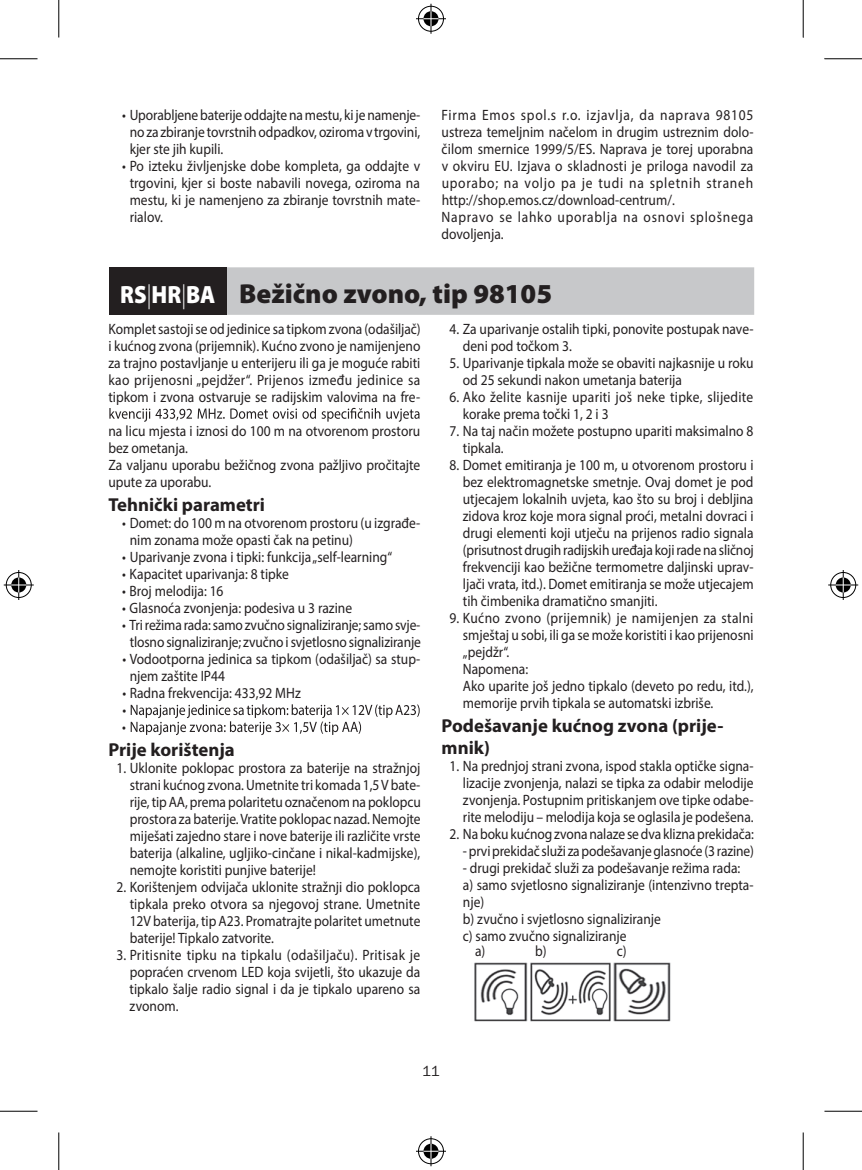
<style>
.page{position:relative;width:862px;height:1170px;background:#fff}
.page>*{position:absolute;margin:0;border:0;box-sizing:border-box;transform-origin:0 0}
.t1{font:900 27.5px "Myriad Pro";color:#231f20}
.t2{font:700 18.75px/22.5px "Myriad Pro";color:#231f20}
.t3{font:15px/17px "Myriad Pro";color:#231f20;scale:.9 1}
.t4{font:15px/17px "Myriad Pro";letter-spacing:.02em;color:#231f20;scale:.9 1}
.t5{font:15px "Franklin Got Itc TEE";color:#231f20}
.s1{font-size:25px;color:#fff}
.s2{font-weight:300;font-size:25px;color:#fff}
</style>
<div class="page">
<svg style="left:109px;top:408px;width:310px;height:14px"></svg>
<svg style="left:131px;top:704px;width:289px;height:31px"></svg>
<img style="left:474px;top:962px;width:197px;height:60px">
<hr style="left:0;top:58px;width:38px;height:1px;background:#000">
<hr style="left:824px;top:58px;width:38px;height:1px;background:#000">
<hr style="left:0;top:1111px;width:38px;height:1px;background:#000">
<hr style="left:824px;top:1111px;width:38px;height:1px;background:#000">
<hr style="left:58px;top:0;width:1px;height:38px;background:#000">
<hr style="left:58px;top:1132px;width:1px;height:38px;background:#000">
<hr style="left:802px;top:0;width:1px;height:38px;background:#000">
<hr style="left:802px;top:1132px;width:1px;height:38px;background:#000">
<div style="left:417px;top:5px;width:28px;height:28px;border:3px solid #fff;border-radius:50%"></div>
<hr style="left:416px;top:17px;width:30px;height:3px;background:#fff">
<hr style="left:429px;top:4px;width:3px;height:30px;background:#fff">
<div style="left:422px;top:10px;width:18px;height:18px;border:3px solid #fff;border-radius:50%"></div>
<div style="left:418px;top:6px;width:26px;height:26px;border:1px solid #000;border-radius:50%"></div>
<hr style="left:416px;top:18px;width:30px;height:1px;background:#000">
<hr style="left:430px;top:4px;width:1px;height:30px;background:#000">
<svg style="left:423px;top:11px;width:15px;height:15px"></svg>
<div style="left:417px;top:1137px;width:28px;height:28px;border:3px solid #fff;border-radius:50%"></div>
<hr style="left:416px;top:1150px;width:30px;height:3px;background:#fff">
<hr style="left:429px;top:1136px;width:3px;height:30px;background:#fff">
<div style="left:422px;top:1142px;width:18px;height:18px;border:3px solid #fff;border-radius:50%"></div>
<div style="left:418px;top:1138px;width:26px;height:26px;border:1px solid #000;border-radius:50%"></div>
<hr style="left:416px;top:1151px;width:30px;height:1px;background:#000">
<hr style="left:430px;top:1136px;width:1px;height:30px;background:#000">
<svg style="left:423px;top:1144px;width:15px;height:15px"></svg>
<div style="left:5px;top:571px;width:28px;height:28px;border:3px solid #fff;border-radius:50%"></div>
<svg style="left:4px;top:583px;width:30px;height:4px"></svg>
<hr style="left:17px;top:570px;width:3px;height:30px;background:#fff">
<div style="left:10px;top:576px;width:18px;height:18px;border:3px solid #fff;border-radius:50%"></div>
<div style="left:6px;top:572px;width:26px;height:26px;border:1px solid #000;border-radius:50%"></div>
<hr style="left:4px;top:585px;width:30px;height:1px;background:#000">
<hr style="left:18px;top:570px;width:1px;height:30px;background:#000">
<svg style="left:11px;top:577px;width:15px;height:15px"></svg>
<div style="left:829px;top:571px;width:28px;height:28px;border:3px solid #fff;border-radius:50%"></div>
<svg style="left:828px;top:583px;width:30px;height:4px"></svg>
<hr style="left:841px;top:570px;width:3px;height:30px;background:#fff">
<div style="left:834px;top:576px;width:18px;height:18px;border:3px solid #fff;border-radius:50%"></div>
<div style="left:830px;top:572px;width:26px;height:26px;border:1px solid #000;border-radius:50%"></div>
<hr style="left:828px;top:585px;width:30px;height:1px;background:#000">
<hr style="left:842px;top:570px;width:1px;height:30px;background:#000">
<svg style="left:835px;top:577px;width:15px;height:15px"></svg>
<div style="left:109px;top:267px;width:645px;height:48px;background:#c7c8ca"></div>
<div style="left:109px;top:268px;width:118px;height:47px;background:#231f20"></div>
<p class="t3" style="left:130px;top:106px;width:324px;text-align:justify;text-indent:-7px">• Uporabljenebaterije oddajte na mestu, ki je namenje&shy;no za zbiranje tovrstnih odpadkov, oziroma vtrgovini, kjer ste jih kupili.</p>
<p class="t3" style="left:130px;top:157px;width:324px;text-align:justify;text-indent:-7px">• Po izteku življenjske dobe kompleta, ga oddajte v trgovini, kjer si boste nabavili novega, oziroma na mestu, ki je namenjeno za zbiranje tovrstnih mate&shy;rialov.</p>
<p class="t4" style="left:441px;top:106px;width:348px">Firma Emos spol.s r.o. izjavlja, da naprava 98105 ustreza temeljnim načelom in drugim ustreznim dolo&shy;čilom smernice 1999/5/ES. Naprava je torej uporabna v okviru EU. Izjava o skladnosti je priloga navodil za uporabo; na voljo pa je tudi na spletnih straneh http://shop.emos.cz/download-centrum/.<br>Napravo se lahko uporablja na osnovi splošnega dovoljenja.</p>
<h1 class="t1" style="left:120px;top:275px;width:433px"><span class="s1">RS</span><span class="s2">|</span><span class="s1">HR</span><span class="s2">|</span><span class="s1">BA</span> Bežično zvono, tip 98105</h1>
<p class="t3" style="left:108px;top:320px;width:348px;text-align:justify">Komplet sastoji se od jedinice sa tipkom zvona (odašiljač) i kućnog zvona (prijemnik). Kućno zvono je namijenjeno za trajno postavljanje u enterijeru ili ga je moguće rabiti kao prijenosni „pejdžer“. Prijenos između jedinice sa tipkom i zvona ostvaruje se radijskim valovima na fre-</p>
<p class="t3" style="left:108px;top:422px;width:348px">na licu mjesta i iznosi do 100 m na otvorenom prostoru bez ometanja.<br>Za valjanu uporabu bežičnog zvona pažljivo pročitajte upute za uporabu.</p>
<p class="t2" style="left:108px;top:493px;width:158px">Tehnički parametri</p>
<p class="t3" style="left:130px;top:514px;width:324px;text-indent:-7px">• Domet: do 100 m na otvorenom prostoru (u izgrađe&shy;nim zonama može opasti čak na petinu)</p>
<p class="t3" style="left:122px;top:548px;width:301px">• Uparivanje zvona i tipki: funkcija„self-learning“</p>
<p class="t3" style="left:122px;top:565px;width:187px">• Kapacitet uparivanja: 8 tipke</p>
<p class="t3" style="left:122px;top:582px;width:114px">• Broj melodija: 16</p>
<p class="t3" style="left:122px;top:599px;width:257px">• Glasnoća zvonjenja: podesiva u 3 razine</p>
<p class="t3" style="left:122px;top:616px;width:333px;text-align:center">• Trirežima rada:samozvučnosignaliziranje;samosvje&shy;tlosno signaliziranje; zvučno isvjetlosno signaliziranje</p>
<p class="t3" style="left:130px;top:650px;width:324px;text-indent:-7px">• Vodootporna jedinica sa tipkom (odašiljač) sa stup&shy;njem zaštite IP44</p>
<p class="t3" style="left:122px;top:684px;width:200px">• Radna frekvencija: 433,92 MHz •<br>•</p>
<p class="t2" style="left:108px;top:738px;width:128px">Prije korištenja</p>
<p class="t3" style="left:130px;top:759px;width:325px;text-align:justify;text-indent:-13px">1. Uklonite poklopac prostora za baterije na stražnjoj strani kućnog zvona. Umetnite tri komada 1,5V bate&shy;rije,tipAA, prema polaritetu označenom na poklopcu prostora za baterije.Vratite poklopac nazad. Nemojte miješati zajedno stare i nove baterije ili različite vrste baterija (alkaline, ugljiko-cinčane i nikal-kadmijske), nemojte koristiti punjive baterije!</p>
<p class="t3" style="left:130px;top:878px;width:324px;text-align:justify;text-indent:-13px">2. Korištenjem odvijača uklonite stražnji dio poklopca tipkala preko otvora sa njegovoj strane. Umetnite 12V baterija, tip A23. Promatrajte polaritet umetnute baterije! Tipkalo zatvorite.</p>
<p class="t3" style="left:130px;top:946px;width:324px;text-align:justify;text-indent:-13px">3. Pritisnite tipku na tipkalu (odašiljaču). Pritisak je popraćen crvenom LED koja svijetli, što ukazuje da tipkalo šalje radio signal i da je tipkalo upareno sa zvonom.</p>
<p class="t3" style="left:463px;top:320px;width:324px;text-indent:-13px">4. Za uparivanje ostalih tipki, ponovite postupak nave&shy;deni pod točkom 3.</p>
<p class="t3" style="left:463px;top:354px;width:324px;text-indent:-13px">5. Uparivanje tipkala može se obaviti najkasnije u roku od 25 sekundi nakon umetanja baterija</p>
<p class="t4" style="left:463px;top:388px;width:324px;text-indent:-13px">6. Ako želite kasnije upariti još neke tipke, slijedite korake prema točki 1, 2 i 3</p>
<p class="t3" style="left:463px;top:422px;width:324px;text-indent:-13px">7. Na taj način možete postupno upariti maksimalno 8 tipkala.</p>
<p class="t3" style="left:463px;top:456px;width:325px;text-align:justify;text-indent:-13px">8. Domet emitiranja je 100 m, u otvorenom prostoru i bez elektromagnetske smetnje. Ovaj domet je pod utjecajem lokalnih uvjeta, kao što su broj i debljina zidova kroz koje mora signal proći, metalni dovraci i drugi elementi koji utječu na prijenos radio signala (prisutnostdrugihradijskihuređaja kojiradena sličnoj frekvenciji kao bežične termometre daljinski uprav&shy;ljači vrata, itd.). Domet emitiranja se može utjecajem tih čimbenika dramatično smanjiti.</p>
<p class="t3" style="left:463px;top:609px;width:324px;text-indent:-13px">9. Kućno zvono (prijemnik) je namijenjen za stalni smještaj u sobi, ili ga se može koristiti i kao prijenosni „pejdžr“.<br>Napomena:<br>Ako uparite još jedno tipkalo (deveto po redu, itd.), memorije prvih tipkala se automatski izbriše.</p>
<p class="t2" style="left:441px;top:714px;width:283px">Podešavanje kućnog zvona (prije&shy;mnik)</p>
<p class="t3" style="left:463px;top:758px;width:324px;text-align:justify;text-indent:-13px">1. Na prednjoj strani zvona, ispod stakla optičke signa&shy;lizacije zvonjenja, nalazi se tipka za odabir melodije zvonjenja. Postupnim pritiskanjem ove tipke odabe&shy;rite melodiju – melodija koja se oglasila je podešena.</p>
<p class="t3" style="left:449px;top:826px;width:339px;text-align:right">2. Naboku kućnog zvona nalaze sedva kliznaprekidača: -prviprekidač služi zapodešavanjeglasnoće (3 razine)</p>
<p class="t3" style="left:463px;top:860px;width:324px">- drugi prekidač služi za podešavanje režima rada: a) samo svjetlosno signaliziranje (intenzivno trepta&shy;nje)<br>b) zvučno i svjetlosno signaliziranje<br>c) samo zvučno signaliziranje</p>
<p class="t3" style="left:475px;top:942px;width:13px">a)</p>
<p class="t3" style="left:535px;top:942px;width:14px">b)</p>
<p class="t3" style="left:617px;top:942px;width:12px">c)</p>
<p class="t5" style="left:422px;top:1062px;width:19px">11</p>
</div>
